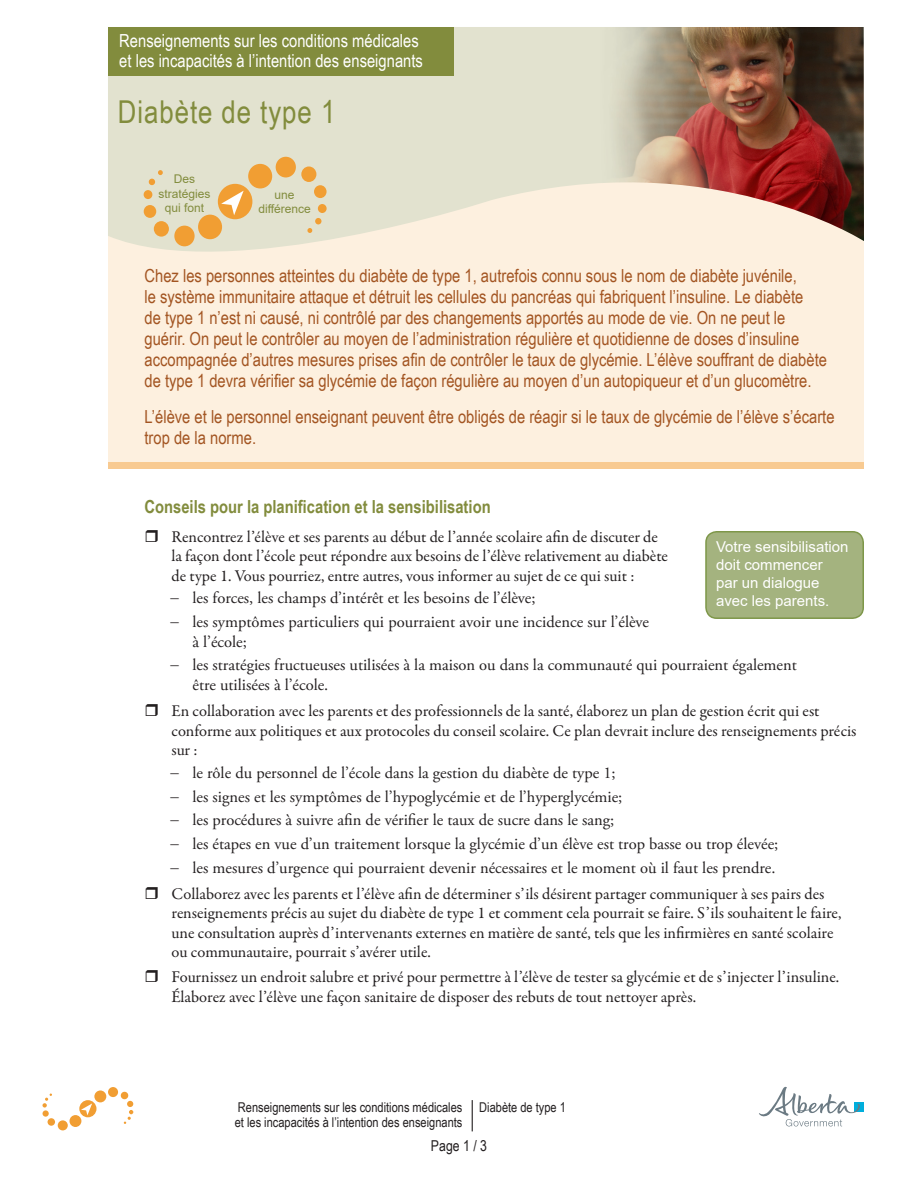
<style>
.page{position:relative;width:918px;height:1188px;background:#fff}
.page>*{position:absolute;margin:0;border:0;box-sizing:border-box;transform-origin:0 0}
.t1{font:31.5px "Arial Narrow";letter-spacing:.03em;color:#828c3d}
.TexteBrunRouge{font:18px/21px "Arial Narrow";color:#a35522}
.t2{font:18px/20.2px "Arial Narrow";color:#fff}
.TitreVertPetit{font:700 18px "Arial Narrow";color:#828c3d}
.t3{font:16.5px/19.5px "Garamond Premr Pro";color:#231f20}
.t4{font:16.5px/19.8px "Adobe Garamond Pro";color:#231f20}
.t5{font:15px/18px "Arial";color:#fff}
.t6{font:15px "Arial Narrow";color:#231f20}
.t7{font:13.5px/15px "Arial Narrow";color:#231f20}
.t8{font:12px/14.4px "Arial";color:#828c3d;text-align:center}
</style>
<div class="page">
<div style="left:854px;top:1102px;width:10px;height:9px;background:#00aedc"></div>
<svg style="left:759px;top:1087px;width:101px;height:39px"></svg>
<div style="left:79px;top:1100px;width:17px;height:17px;background:#f19e33;border-radius:50%"></div>
<div style="left:70px;top:1115px;width:11px;height:12px;background:#f19e33;border-radius:50%"></div>
<div style="left:58px;top:1120px;width:10px;height:10px;background:#f19e33;border-radius:50%"></div>
<div style="left:48px;top:1118px;width:7px;height:8px;background:#f19e33;border-radius:50%"></div>
<div style="left:43px;top:1110px;width:6px;height:7px;background:#f19e33;border-radius:50%"></div>
<svg style="left:42px;top:1094px;width:10px;height:14px"></svg>
<div style="left:94px;top:1090px;width:12px;height:12px;background:#f19e33;border-radius:50%"></div>
<div style="left:108px;top:1087px;width:10px;height:10px;background:#f19e33;border-radius:50%"></div>
<div style="left:121px;top:1092px;width:7px;height:7px;background:#f19e33;border-radius:50%"></div>
<svg style="left:124px;top:1101px;width:9px;height:23px"></svg>
<svg style="left:81px;top:1103px;width:11px;height:12px"></svg>
<div style="left:108px;top:108px;width:756px;height:356px;background:#fdf0df"></div>
<svg style="left:108px;top:27px;width:393px;height:225px;background:#e4e3d0"></svg>
<img style="left:501px;top:27px;width:363px;height:214px">
<div style="left:108px;top:462px;width:756px;height:7px;background:#f8ca91"></div>
<div style="left:706px;top:532px;width:157px;height:86px;background:#a4b37f;border-radius:11px"></div>
<div style="left:705px;top:531px;width:159px;height:88px;border:2px solid #7e9749;border-radius:11px"></div>
<div style="left:108px;top:27px;width:346px;height:49px;background:#828c3d"></div>
<hr style="left:472px;top:1100px;width:1px;height:31px;background:#231f20">
<div style="left:218px;top:184px;width:34px;height:35px;background:#f19e33;border-radius:50%"></div>
<div style="left:198px;top:215px;width:24px;height:24px;background:#f19e33;border-radius:50%"></div>
<div style="left:174px;top:226px;width:21px;height:20px;background:#f19e33;border-radius:50%"></div>
<div style="left:154px;top:221px;width:15px;height:16px;background:#f19e33;border-radius:50%"></div>
<div style="left:144px;top:205px;width:12px;height:13px;background:#f19e33;border-radius:50%"></div>
<div style="left:144px;top:190px;width:8px;height:9px;background:#f19e33;border-radius:50%"></div>
<svg style="left:149px;top:170px;width:14px;height:15px"></svg>
<div style="left:248px;top:164px;width:24px;height:24px;background:#f19e33;border-radius:50%"></div>
<div style="left:276px;top:157px;width:20px;height:20px;background:#f19e33;border-radius:50%"></div>
<div style="left:301px;top:166px;width:15px;height:16px;background:#f19e33;border-radius:50%"></div>
<div style="left:314px;top:185px;width:13px;height:13px;background:#f19e33;border-radius:50%"></div>
<div style="left:318px;top:204px;width:9px;height:9px;background:#f19e33;border-radius:50%"></div>
<svg style="left:307px;top:218px;width:14px;height:15px"></svg>
<svg style="left:221px;top:191px;width:23px;height:24px"></svg>
<p class="t2" style="left:119px;top:30px;width:305px">Renseignements sur les conditions médicales et les incapacités à l’intention des enseignants</p>
<p class="t1" style="left:118px;top:89px;width:219px">Diabète de type 1</p>
<p class="t8" style="left:174px;top:172px;width:23px">Des</p>
<p class="t8" style="left:159px;top:186px;width:54px">stratégies qui font</p>
<p class="t8" style="left:258px;top:187px;width:54px">une différence</p>
<p class="TexteBrunRouge" style="left:145px;top:264px;width:684px">Chez les personnes atteintes du diabète de type 1, autrefois connu sous le nom de diabète juvénile,<br>le système immunitaire attaque et détruit les cellules du pancréas qui fabriquent l’insuline. Le diabète<br>de type 1 n’est ni causé, ni contrôlé par des changements apportés au mode de vie. On ne peut le guérir. On peut le contrôler au moyen de l’administration régulière et quotidienne de doses d’insuline accompagnée d’autres mesures prises afin de contrôler le taux de glycémie. L’élève souffrant de diabète de type 1 devra vérifier sa glycémie de façon régulière au moyen d’un autopiqueur et d’un glucomètre.</p>
<p class="TexteBrunRouge" style="left:145px;top:405px;width:692px">L’élève et le personnel enseignant peuvent être obligés de réagir si le taux de glycémie de l’élève s’écarte trop de la norme.</p>
<p class="TitreVertPetit" style="left:145px;top:493px;width:348px">Conseils pour la planification et la sensibilisation</p>
<p class="t3" style="left:172px;top:527px;width:498px">Rencontrez l’élève et ses parents au début de l’année scolaire afin de discuter de la façon dont l’école peut répondre aux besoins de l’élève relativement au diabète de type 1. Vous pourriez, entre autres, vous informer au sujet de ce qui suit :</p>
<p class="t4" style="left:170px;top:589px;width:367px">− les forces, les champs d’intérêt et les besoins de l’élève;</p>
<p class="t4" style="left:193px;top:612px;width:458px;text-indent:-22px">− les symptômes particuliers qui pourraient avoir une incidence sur l’élève à l’école;</p>
<p class="t4" style="left:193px;top:656px;width:606px;text-indent:-22px">− les stratégies fructueuses utilisées à la maison ou dans la communauté qui pourraient également être utilisées à l’école.</p>
<p class="t3" style="left:172px;top:702px;width:687px">En collaboration avec les parents et des professionnels de la santé, élaborez un plan de gestion écrit qui est conforme aux politiques et aux protocoles du conseil scolaire. Ce plan devrait inclure des renseignements précis sur :</p>
<p class="t4" style="left:170px;top:763px;width:447px">− le rôle du personnel de l’école dans la gestion du diabète de type 1;</p>
<p class="t4" style="left:170px;top:787px;width:454px">− les signes et les symptômes de l’hypoglycémie et de l’hyperglycémie;</p>
<p class="t4" style="left:170px;top:811px;width:446px">− les procédures à suivre afin de vérifier le taux de sucre dans le sang;</p>
<p class="t4" style="left:170px;top:834px;width:610px">− les étapes en vue d’un traitement lorsque la glycémie d’un élève est trop basse ou trop élevée;</p>
<p class="t4" style="left:170px;top:858px;width:607px">− les mesures d’urgence qui pourraient devenir nécessaires et le moment où il faut les prendre.</p>
<p class="t3" style="left:172px;top:884px;width:671px">Collaborez avec les parents et l’élève afin de déterminer s’ils désirent partager communiquer à ses pairs des renseignements précis au sujet du diabète de type 1 et comment cela pourrait se faire. S’ils souhaitent le faire, une consultation auprès d’intervenants externes en matière de santé, tels que les infirmières en santé scolaire ou communautaire, pourrait s’avérer utile.</p>
<p class="t3" style="left:172px;top:968px;width:669px">Fournissez un endroit salubre et privé pour permettre à l’élève de tester sa glycémie et de s’injecter l’insuline.<br>Élaborez avec l’élève une façon sanitaire de disposer des rebuts de tout nettoyer après.</p>
<p class="t5" style="left:716px;top:537px;width:134px">Votre sensibilisation doit commencer<br>par un dialogue avec les parents.</p>
<p class="t7" style="left:235px;top:1099px;width:229px">Renseignements sur les conditions médicales et les incapacités à l’intention des enseignants</p>
<p class="t7" style="left:479px;top:1099px;width:88px">Diabète de type 1</p>
<p class="t6" style="left:431px;top:1135px;width:58px">Page 1 / 3</p>
</div>
